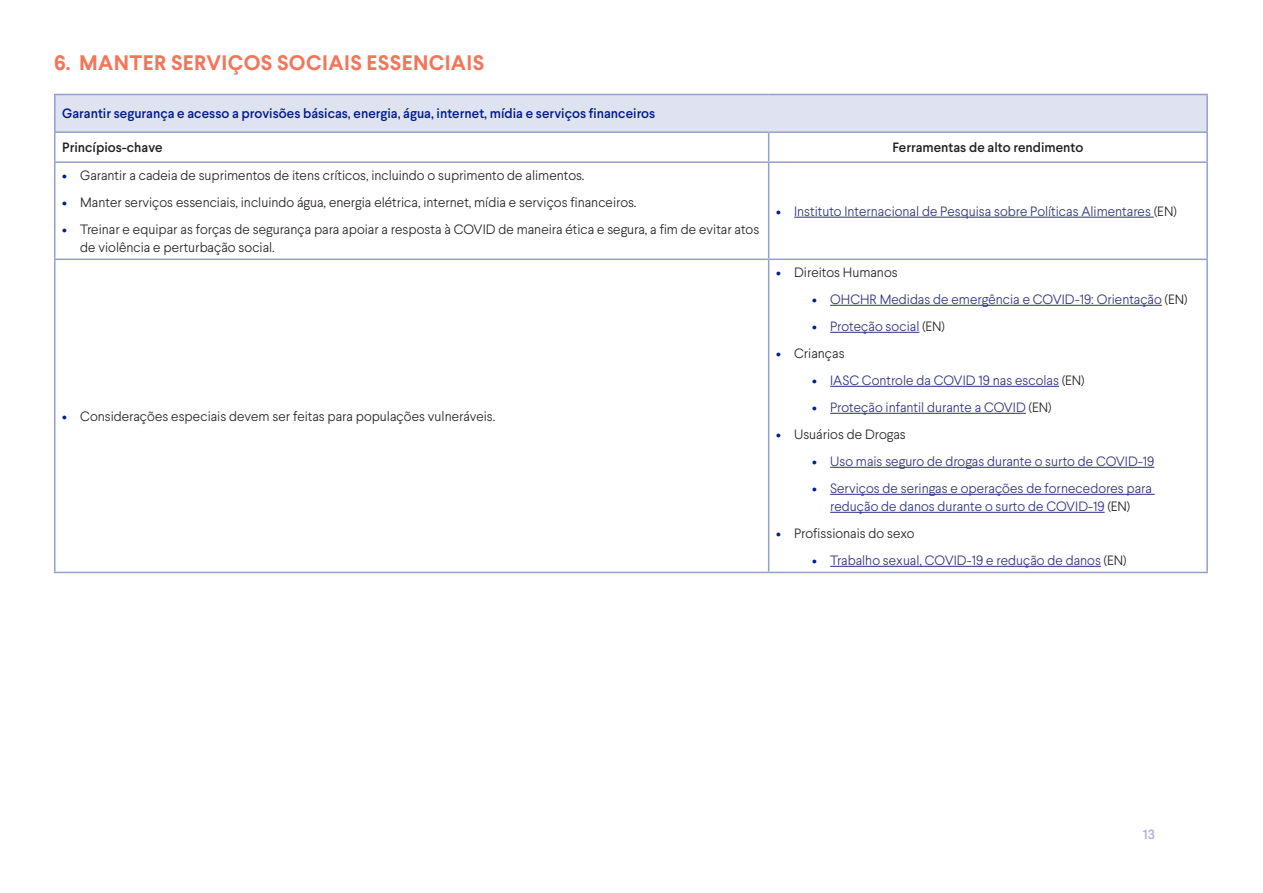
<style>
.page{position:relative;width:1263px;height:893px;background:#fff}
.page>*{position:absolute;margin:0;border:0;box-sizing:border-box;transform-origin:0 0}
.Heading_2{font:700 21px "Larsseit";letter-spacing:.02em;color:#f3755a}
.t1{font:300 13.5px/18px "Larsseit";color:#231f20}
.t2{font:300 13.5px/18px "Larsseit";color:#2c307e;text-align:center}
.Body{font:500 13.5px "Larsseit";color:#001c88}
.Body-2{font:500 13.5px "Larsseit";color:#231f20}
.t3{font:500 13.5px "Larsseit";color:#b1b1d7}
.s1{color:#001c88}
.s2{color:#231f20}
</style>
<div class="page">
<div style="left:55px;top:94px;width:1152px;height:38px;background:#dfe2f0"></div>
<hr style="left:54px;top:94px;width:715px;height:1px;background:#93a0cd">
<hr style="left:54px;top:95px;width:2px;height:36px;background:#93a0cd">
<hr style="left:769px;top:94px;width:439px;height:1px;background:#93a0cd">
<hr style="left:1206px;top:95px;width:2px;height:36px;background:#93a0cd">
<hr style="left:54px;top:131px;width:715px;height:2px;background:#93a0cd">
<hr style="left:54px;top:133px;width:2px;height:28px;background:#93a0cd">
<hr style="left:769px;top:131px;width:439px;height:2px;background:#93a0cd">
<svg style="left:768px;top:133px;width:1px;height:28px"></svg>
<hr style="left:1206px;top:133px;width:2px;height:28px;background:#93a0cd">
<hr style="left:54px;top:161px;width:715px;height:2px;background:#93a0cd">
<hr style="left:54px;top:163px;width:2px;height:96px;background:#93a0cd">
<hr style="left:769px;top:161px;width:439px;height:2px;background:#93a0cd">
<hr style="left:768px;top:163px;width:1px;height:96px;background:#93a0cd">
<hr style="left:1206px;top:163px;width:2px;height:96px;background:#93a0cd">
<hr style="left:54px;top:259px;width:715px;height:1px;background:#93a0cd">
<hr style="left:54px;top:260px;width:2px;height:312px;background:#93a0cd">
<hr style="left:769px;top:259px;width:439px;height:1px;background:#93a0cd">
<hr style="left:768px;top:260px;width:1px;height:312px;background:#93a0cd">
<hr style="left:1206px;top:260px;width:2px;height:312px;background:#93a0cd">
<hr style="left:54px;top:572px;width:715px;height:1px;background:#93a0cd">
<hr style="left:769px;top:572px;width:439px;height:1px;background:#93a0cd">
<hr style="left:794px;top:217px;width:360px;height:1px;background:#2c307e">
<hr style="left:830px;top:305px;width:332px;height:1px;background:#2c307e">
<hr style="left:830px;top:332px;width:89px;height:1px;background:#2c307e">
<hr style="left:830px;top:386px;width:229px;height:1px;background:#2c307e">
<hr style="left:830px;top:413px;width:196px;height:1px;background:#2c307e">
<hr style="left:830px;top:467px;width:324px;height:1px;background:#2c307e">
<hr style="left:830px;top:494px;width:325px;height:1px;background:#2c307e">
<hr style="left:830px;top:512px;width:275px;height:1px;background:#2c307e">
<hr style="left:830px;top:566px;width:271px;height:1px;background:#2c307e">
<p class="Heading_2" style="left:54px;top:49px;width:432px">6. MANTER SERVIÇOS SOCIAIS ESSENCIAIS</p>
<p class="Body" style="left:62px;top:105px;width:594px">Garantir segurança e acesso a provisões básicas, energia, água, internet, mídia e serviços financeiros</p>
<p class="Body-2" style="left:62px;top:139px;width:102px">Princípios-chave</p>
<p class="Body-2" style="left:892px;top:139px;width:193px">Ferramentas de alto rendimento</p>
<p class="t1" style="left:62px;top:166px;width:524px"><span class="s1">•</span> Garantir a cadeia de suprimentos de itens críticos, incluindo o suprimento de alimentos.</p>
<p class="t1" style="left:62px;top:193px;width:576px"><span class="s1">•</span> Manter serviços essenciais, incluindo água, energia elétrica, internet, mídia e serviços financeiros.</p>
<p class="t1" style="left:80px;top:220px;width:680px;text-indent:-18px"><span class="s1">•</span> Treinar e equipar as forças de segurança para apoiar a resposta à COVID de maneira ética e segura, a fim de evitar atos de violência e perturbação social.</p>
<p class="t2" style="left:776px;top:202px;width:402px"><span class="s1">•</span> Instituto Internacional de Pesquisa sobre Políticas Alimentares <span class="s2">(EN)</span></p>
<p class="t1" style="left:62px;top:407px;width:434px"><span class="s1">•</span> Considerações especiais devem ser feitas para populações vulneráveis.</p>
<p class="t1" style="left:776px;top:263px;width:123px"><span class="s1">•</span> Direitos Humanos</p>
<p class="t2" style="left:812px;top:290px;width:377px"><span class="s1">•</span> OHCHR Medidas de emergência e COVID-19: Orientação <span class="s2">(EN)</span></p>
<p class="t2" style="left:812px;top:317px;width:134px"><span class="s1">•</span> Proteção social <span class="s2">(EN)</span></p>
<p class="t1" style="left:776px;top:344px;width:70px"><span class="s1">•</span> Crianças</p>
<p class="t2" style="left:812px;top:371px;width:274px"><span class="s1">•</span> IASC Controle da COVID 19 nas escolas <span class="s2">(EN)</span></p>
<p class="t2" style="left:812px;top:398px;width:241px"><span class="s1">•</span> Proteção infantil durante a COVID <span class="s2">(EN)</span></p>
<p class="t1" style="left:776px;top:425px;width:131px"><span class="s1">•</span> Usuários de Drogas</p>
<p class="t2" style="left:812px;top:452px;width:344px"><span class="s1">•</span> Uso mais seguro de drogas durante o surto de COVID-19</p>
<p class="t2" style="left:812px;top:479px;width:341px"><span class="s1">•</span> Serviços de seringas e operações de fornecedores para redução de danos durante o surto de COVID-19 <span class="s2">(EN)</span></p>
<p class="t1" style="left:776px;top:524px;width:140px"><span class="s1">•</span> Profissionais do sexo</p>
<p class="t2" style="left:812px;top:551px;width:316px"><span class="s1">•</span> Trabalho sexual, COVID-19 e redução de danos <span class="s2">(EN)</span></p>
<p class="t3" style="left:1143px;top:826px;width:14px">13</p>
</div>
